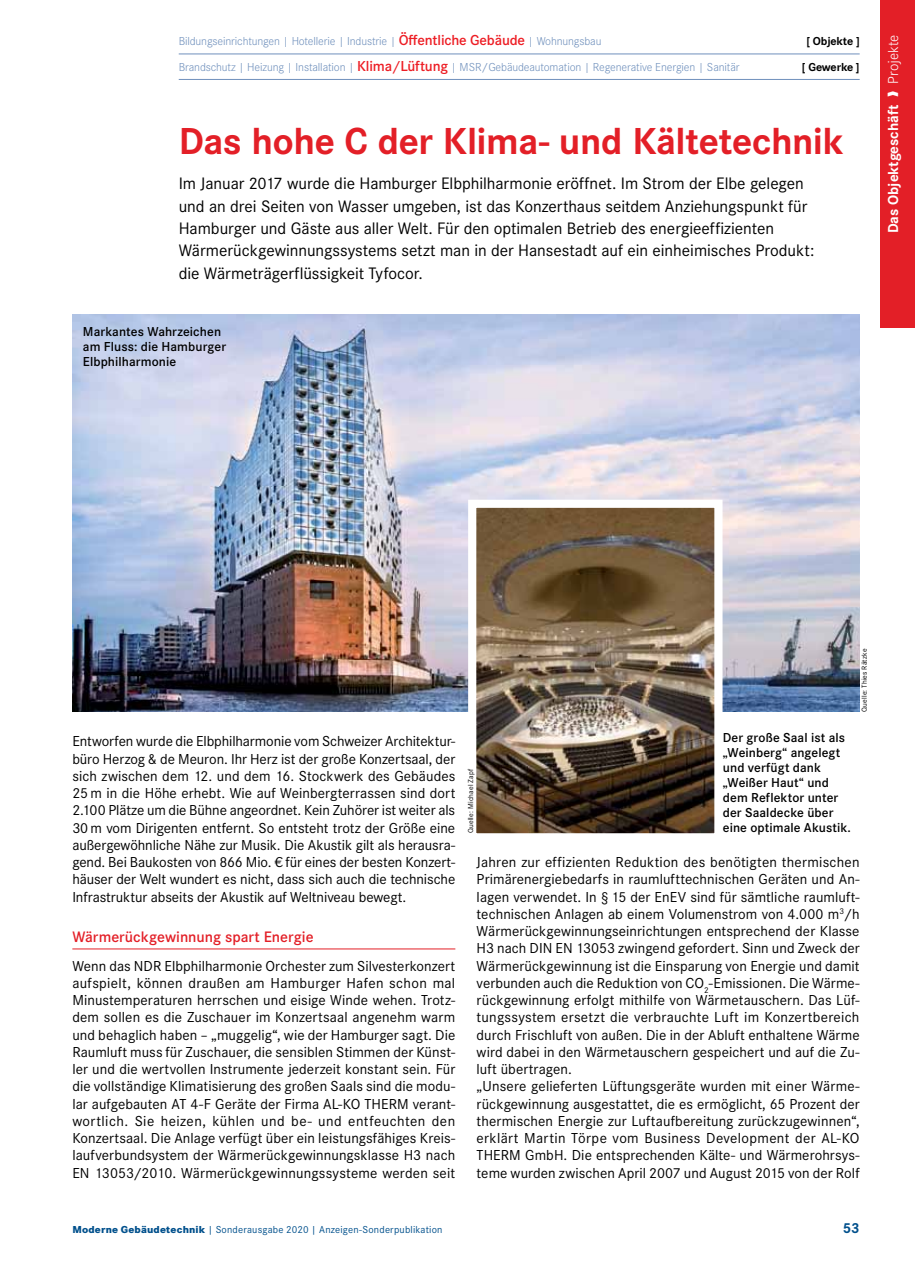
<style>
.page{position:relative;width:915px;height:1263px;background:#fff}
.page>*{position:absolute;margin:0;border:0;box-sizing:border-box;transform-origin:0 0}
.t1{font:700 39px "Corporate S";letter-spacing:-.01em;color:#e31f27}
.t2{font:17.25px/22.5px "Corporate S";letter-spacing:-.005em;color:#000}
.t3{font:600 15.75px "Corporate S";color:#e31f27}
.t4{font:15px/17.2px "Corporate S";letter-spacing:.005em;color:#000;text-align:justify}
.t5{font:700 15px "Corporate S";color:#fff}
.t6{font:700 15px "Corporate S";color:#00508c}
.t7{font:600 13.5px/15px "Corporate S";letter-spacing:.005em;color:#000}
.t8{font:300 12px "Corporate S";letter-spacing:-.01em;color:#6f90bc}
.t9{font:700 12px "Corporate S";letter-spacing:-.01em;color:#000}
.t10{font:10.5px "Corporate S";letter-spacing:.015em;color:#00508c}
.t11{font:7.5px "Corporate S";letter-spacing:.02em;color:#000}
.s1{font-weight:600;font-size:15px;color:#ed1d24}
.s2{font-weight:300}
.s3{font-weight:800}
</style>
<div class="page">
<div style="left:880px;top:0;width:34px;height:327px;background:#e31f27"></div>
<hr style="left:72px;top:948px;width:383px;height:1px;background:#e31f27">
<hr style="left:179px;top:54px;width:680px;height:1px;background:#6f90bc">
<hr style="left:179px;top:79px;width:680px;height:1px;background:#6f90bc">
<img style="left:72px;top:315px;width:787px;height:397px">
<img style="left:464px;top:496px;width:262px;height:338px">
<p class="t8" style="left:179px;top:33px;width:424px">Bildungseinrichtungen | Hotellerie | Industrie | <span class="s1">Öffentliche Gebäude</span> | Wohnungsbau</p>
<p class="t9" style="left:806px;top:33px;width:55px">[ Objekte ]</p>
<p class="t8" style="left:179px;top:59px;width:562px">Brandschutz | Heizung | Installation | <span class="s1">Klima/Lüftung</span> | MSR/Gebäudeautomation | Regenerative Energien | Sanitär</p>
<p class="t9" style="left:801px;top:58px;width:59px">[ Gewerke ]</p>
<h1 class="t1" style="left:179px;top:114px;width:666px">Das hohe C der Klima- und Kältetechnik</h1>
<p class="t2" style="left:179px;top:171px;width:637px">Im Januar 2017 wurde die Hamburger Elbphilharmonie eröffnet. Im Strom der Elbe gelegen und an drei Seiten von Wasser umgeben, ist das Konzerthaus seitdem Anziehungspunkt für Hamburger und Gäste aus aller Welt. Für den optimalen Betrieb des energieeffizienten Wärmerückgewinnungssystems setzt man in der Hansestadt auf ein einheimisches Produkt: die Wärmeträgerflüssigkeit Tyfocor.</p>
<p class="t7" style="left:83px;top:323px;width:145px">Markantes Wahrzeichen am Fluss: die Hamburger<br>Elbphilharmonie</p>
<p class="t5" style="left:882px;top:233px;width:200px;rotate:-90deg">Das Objektgeschäft ❱ <span class="s2">Projekte</span></p>
<p class="t4" style="left:72px;top:732px;width:384px">Entworfen wurde die Elbphilharmonie vom Schweizer Architektur&shy;büro Herzog &amp; de Meuron. Ihr Herz ist der große Konzertsaal, der sich zwischen dem 12. und dem 16. Stockwerk des Gebäudes 25 m in die Höhe erhebt. Wie auf Weinbergterrassen sind dort 2.100 Plätze um die Bühne angeordnet. Kein Zuhörer ist weiter als 30 m vom Dirigenten entfernt. So entsteht trotz der Größe eine außergewöhnliche Nähe zur Musik. Die Akustik gilt als herausra&shy;gend. Bei Baukosten von 866 Mio. € für eines der besten Konzert&shy;häuser der Welt wundert es nicht, dass sich auch die technische Infrastruktur abseits der Akustik auf Weltniveau bewegt.</p>
<p class="t3" style="left:72px;top:926px;width:243px">Wärmerückgewinnung spart Energie</p>
<p class="t4" style="left:72px;top:956px;width:384px">Wenn das NDR Elbphilharmonie Orchester zum Silvesterkonzert aufspielt, können draußen am Hamburger Hafen schon mal Minustemperaturen herrschen und eisige Winde wehen. Trotz&shy;dem sollen es die Zuschauer im Konzertsaal angenehm warm und behaglich haben – „muggelig“, wie der Hamburger sagt. Die Raumluft muss für Zuschauer, die sensiblen Stimmen der Künst&shy;ler und die wertvollen Instrumente jederzeit konstant sein. Für die vollständige Klimatisierung des großen Saals sind die modu&shy;lar aufgebauten AT 4-F Geräte der Firma AL-KO THERM verant&shy;wortlich. Sie heizen, kühlen und be- und entfeuchten den Konzertsaal. Die Anlage verfügt über ein leistungsfähiges Kreis&shy;laufverbundsystem der Wärmerückgewinnungsklasse H3 nach EN 13053/2010. Wärmerückgewinnungssysteme werden seit</p>
<p class="t11" style="left:465px;top:833px;width:65px;rotate:-90deg">Quelle: Michael Zapf</p>
<p class="t7" style="left:722px;top:730px;width:129px">Der große Saal ist als „Weinberg“ angelegt und verfügt dank „Weißer Haut“ und dem Reflektor unter der Saaldecke über eine optimale Akustik.</p>
<p class="t11" style="left:859px;top:712px;width:65px;rotate:-90deg">Quelle: Thies Rätzke</p>
<p class="t4" style="left:476px;top:853px;width:384px;text-align:left">Jahren zur effizienten Reduktion des benötigten thermischen Primärenergiebedarfs in raumlufttechnischen Geräten und An&shy;lagen verwendet. In § 15 der EnEV sind für sämtliche raumluft&shy;technischen Anlagen ab einem Volumenstrom von 4.000 m<sup>3</sup>/h Wärmerückgewinnungseinrichtungen entsprechend der Klasse H3 nach DIN EN 13053 zwingend gefordert. Sinn und Zweck der Wärmerückgewinnung ist die Einsparung von Energie und damit verbunden auch die Reduktion von CO<sub>2</sub>-Emissionen. Die Wärme&shy;rückgewinnung erfolgt mithilfe von Wärmetauschern. Das Lüf&shy;tungssystem ersetzt die verbrauchte Luft im Konzertbereich durch Frischluft von außen. Die in der Abluft enthaltene Wärme wird dabei in den Wärmetauschern gespeichert und auf die Zu&shy;luft übertragen.<br>„Unsere gelieferten Lüftungsgeräte wurden mit einer Wärme&shy;rückgewinnung ausgestattet, die es ermöglicht, 65 Prozent der thermischen Energie zur Luftaufbereitung zurückzugewinnen“, erklärt Martin Törpe vom Business Development der AL-KO THERM GmbH. Die entsprechenden Kälte- und Wärmerohrsys&shy;teme wurden zwischen April 2007 und August 2015 von der Rolf</p>
<p class="t10" style="left:72px;top:1223px;width:371px"><span class="s3">Moderne Gebäudetechnik</span> | Sonderausgabe 2020 | Anzeigen-Sonderpublikation</p>
<p class="t6" style="left:842px;top:1218px;width:18px">53</p>
</div>
